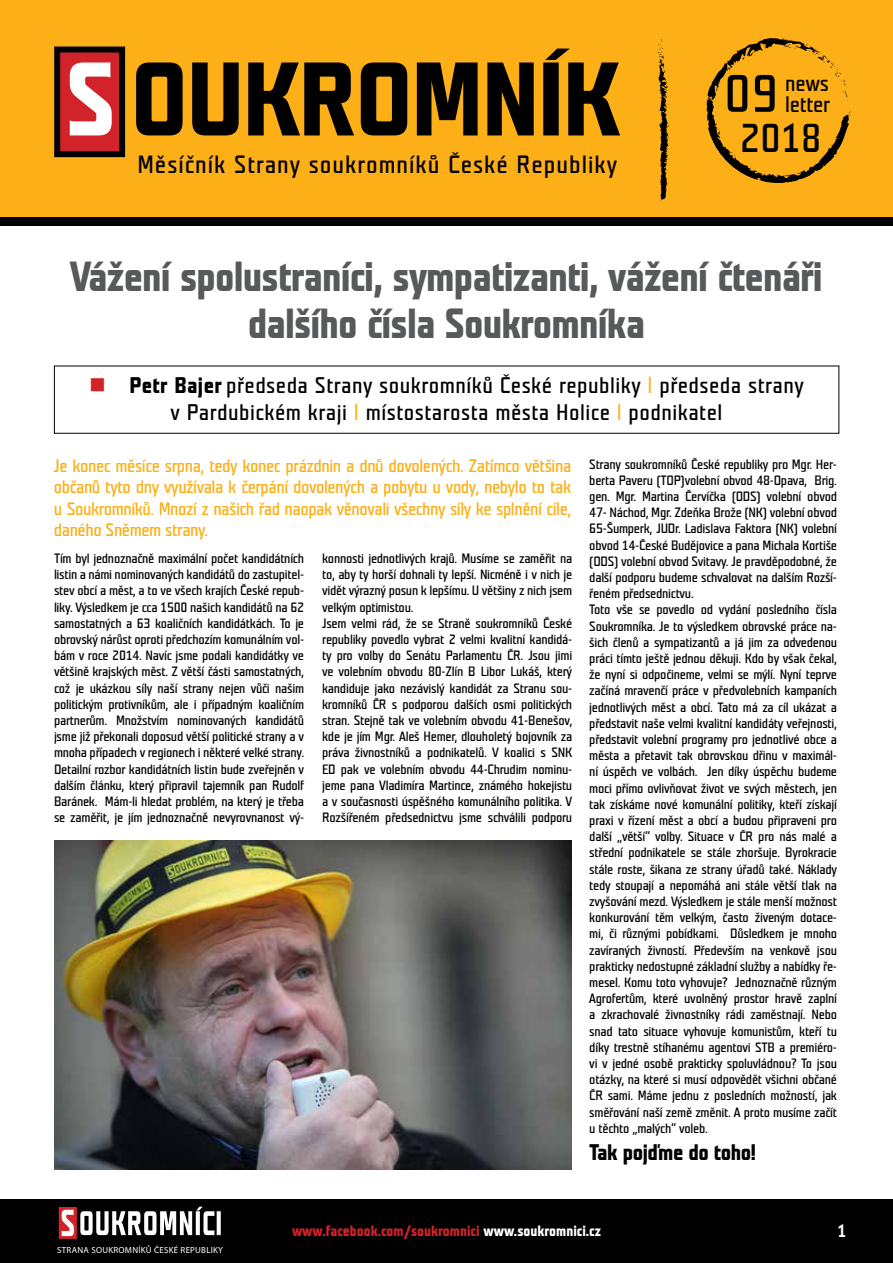
<style>
.page{position:relative;width:893px;height:1263px;background:#fff}
.page>*{position:absolute;margin:0;border:0;box-sizing:border-box;transform-origin:0 0}
.t1{font:700 104.25px "Teuton Normal CE";letter-spacing:-.02em;color:#000}
.t2{font:52.65px "Teuton Normal CE";color:#000}
.t3{font:700 42px/46.5px "Teuton Normal CE";letter-spacing:-.02em;color:#58595b;text-align:center}
.t4{font:40.05px "Teuton Normal CE";color:#000}
.t5{font:24.9px "Teuton Normal CE";letter-spacing:.04em;color:#000}
.t6{font:22.5px/27px "Teuton Normal CE";letter-spacing:.02em;color:#000;text-align:center}
.t7{font:700 22.5px "Teuton Normal CE";letter-spacing:-.02em;color:#000}
.t8{font:22.5px/21.6px "Teuton Normal CE";letter-spacing:-.01em;color:#000}
.t9{font:18px/21.6px "Teuton Normal CE";letter-spacing:-.025em;color:#fcaf17;text-align:justify}
.t10{font:18px "Teuton Fett";color:#fff}
.t11{font:700 15px "Teuton Normal CE";color:#d2232a}
.t12{font:13.5px/16.2px "Teuton Normal CE";letter-spacing:-.02em;color:#000}
.t13{font:8.85px "Myriad Pro";letter-spacing:.03em;color:#fff}
.s1{color:#fff}
.s2{color:#d2232a}
.s3{font-weight:700}
.s4{font-family:"Norma Zlin Hxx CE";color:#fcaf17}
</style>
<div class="page">
<div style="left:54px;top:366px;width:785px;height:68px;border:1px solid #000"></div>
<div style="left:0;top:0;width:893px;height:225px;background:#fcaf17"></div>
<div style="left:0;top:217px;width:893px;height:8px;background:#000"></div>
<div style="left:57px;top:50px;width:65px;height:104px;background:#d2232a"></div>
<div style="left:54px;top:47px;width:71px;height:110px;border:6px solid #000"></div>
<svg style="left:658px;top:33px;width:11px;height:168px"></svg>
<div style="left:0;top:1199px;width:893px;height:64px;background:#000"></div>
<svg style="left:706px;top:38px;width:145px;height:145px"></svg>
<div style="left:58px;top:1206px;width:20px;height:34px;background:#d2232a"></div>
<div style="left:56px;top:1204px;width:23px;height:37px;border:2px solid #000"></div>
<svg style="left:62px;top:1210px;width:12px;height:26px"></svg>
<svg style="left:80px;top:1207px;width:141px;height:28px"></svg>
<img style="left:54px;top:841px;width:517px;height:328px">
<h1 class="t1" style="left:66px;top:47px;width:556px"><span class="s1">S</span> oukromník</h1>
<h3 class="t5" style="left:137px;top:152px;width:481px">Měsíčník Strany soukromníků České Republiky</h3>
<h2 class="t2" style="left:724px;top:67px;width:56px">09</h2>
<h3 class="t8" style="left:785px;top:73px;width:47px">news letter</h3>
<h3 class="t4" style="left:740px;top:118px;width:84px">2018</h3>
<h3 class="t3" style="left:70px;top:255px;width:754px">Vážení spolustraníci, sympatizanti, vážení čtenáři dalšího čísla Soukromníka</h3>
<h3 class="t6" style="left:89px;top:373px;width:716px"><span class="s2">■</span> <span class="s3">Petr Bajer</span> předseda Strany soukromníků České republiky <span class="s4">|</span> předseda strany v Pardubickém kraji <span class="s4">|</span> místostarosta města Holice <span class="s4">|</span> podnikatel</h3>
<p class="t9" style="left:54px;top:455px;width:519px">Je konec měsíce srpna, tedy konec prázdnin a dnů dovolených. Zatímco většina občanů tyto dny využívala k čerpání dovolených a pobytu u vody, nebylo to tak u Soukromníků. Mnozí z našich řad naopak věnovali všechny síly ke splnění cíle, daného Sněmem strany.</p>
<p class="t12" style="left:54px;top:551px;width:252px;text-align:justify">Tím byl jednoznačně maximální počet kandidátních listin a námi nominovaných kandidátů do zastupitel&shy;stev obcí a měst, a to ve všech krajích České repub&shy;liky. Výsledkem je cca 1500 našich kandidátů na 62 samostatných a 63 koaličních kandidátkách. To je obrovský nárůst oproti předchozím komunálním vol&shy;bám v roce 2014. Navíc jsme podali kandidátky ve většině krajských měst. Z větší části samostatných, což je ukázkou síly naší strany nejen vůči našim politickým protivníkům, ale i případným koaličním partnerům. Množstvím nominovaných kandidátů jsme již překonali doposud větší politické strany a v mnoha případech v regionech i některé velké strany.<br>Detailní rozbor kandidátních listin bude zveřejněn v dalším článku, který připravil tajemník pan Rudolf Baránek. Mám-li hledat problém, na který je třeba se zaměřit, je jím jednoznačně nevyrovnanost vý-</p>
<p class="t12" style="left:322px;top:551px;width:252px">konnosti jednotlivých krajů. Musíme se zaměřit na to, aby ty horší dohnali ty lepší. Nicméně i v nich je vidět výrazný posun k lepšímu. U většiny z nich jsem velkým optimistou.<br>Jsem velmi rád, že se Straně soukromníků České republiky povedlo vybrat 2 velmi kvalitní kandidá&shy;ty pro volby do Senátu Parlamentu ČR. Jsou jimi ve volebním obvodu 80-Zlín B Libor Lukáš, který kandiduje jako nezávislý kandidát za Stranu sou&shy;kromníků ČR s podporou dalších osmi politických stran. Stejně tak ve volebním obvodu 41-Benešov, kde je jím Mgr. Aleš Hemer, dlouholetý bojovník za práva živnostníků a podnikatelů. V koalici s SNK ED pak ve volebním obvodu 44-Chrudim nominu&shy;jeme pana Vladimíra Martince, známého hokejistu a v současnosti úspěšného komunálního politika. V Rozšířeném předsednictvu jsme schválili podporu</p>
<p class="t12" style="left:589px;top:456px;width:249px">Strany soukromníků České republiky pro Mgr. Her&shy;berta Paveru (TOP)volební obvod 48-Opava, Brig. gen. Mgr. Martina Červíčka (ODS) volební obvod 47- Náchod, Mgr. Zdeňka Brože (NK) volební obvod 65-Šumperk, JUDr. Ladislava Faktora (NK) volební obvod 14-České Budějovice a pana Michala Kortiše (ODS) volební obvod Svitavy. Je pravděpodobné, že další podporu budeme schvalovat na dalším Rozší&shy;řeném předsednictvu.<br>Toto vše se povedlo od vydání posledního čísla Soukromníka. Je to výsledkem obrovské práce na&shy;šich členů a sympatizantů a já jim za odvedenou práci tímto ještě jednou děkuji. Kdo by však čekal, že nyní si odpočineme, velmi se mýlí. Nyní teprve začíná mravenčí práce v předvolebních kampaních jednotlivých měst a obcí. Tato má za cíl ukázat a představit naše velmi kvalitní kandidáty veřejnosti, představit volební programy pro jednotlivé obce a města a přetavit tak obrovskou dřinu v maximál&shy;ní úspěch ve volbách. Jen díky úspěchu budeme moci přímo ovlivňovat život ve svých městech, jen tak získáme nové komunální politiky, kteří získají praxi v řízení měst a obcí a budou připraveni pro další „větší“ volby. Situace v ČR pro nás malé a střední podnikatele se stále zhoršuje. Byrokracie stále roste, šikana ze strany úřadů také. Náklady tedy stoupají a nepomáhá ani stále větší tlak na zvyšování mezd. Výsledkem je stále menší možnost konkurování těm velkým, často živeným dotace&shy;mi, či různými pobídkami. Důsledkem je mnoho zavíraných živností. Především na venkově jsou prakticky nedostupné základní služby a nabídky ře&shy;mesel. Komu toto vyhovuje? Jednoznačně různým Agrofertům, které uvolněný prostor hravě zaplní a zkrachovalé živnostníky rádi zaměstnají. Nebo snad tato situace vyhovuje komunistům, kteří tu díky trestně stíhanému agentovi STB a premiéro&shy;vi v jedné osobě prakticky spoluvládnou? To jsou otázky, na které si musí odpovědět všichni občané ČR sami. Máme jednu z posledních možností, jak směřování naší země změnit. A proto musíme začít u těchto „malých“ voleb.</p>
<h3 class="t7" style="left:589px;top:1141px;width:168px">Tak pojďme do toho!</h3>
<p class="t13" style="left:57px;top:1245px;width:167px">STRANA SOUKROMNÍKŮ ČESKÉ REPUBLIKY</p>
<p class="t11" style="left:292px;top:1223px;width:310px">www.facebook.com/soukromnici <span class="s1">www.soukromnici.cz</span></p>
<h3 class="t10" style="left:837px;top:1222px;width:11px">1</h3>
</div>
